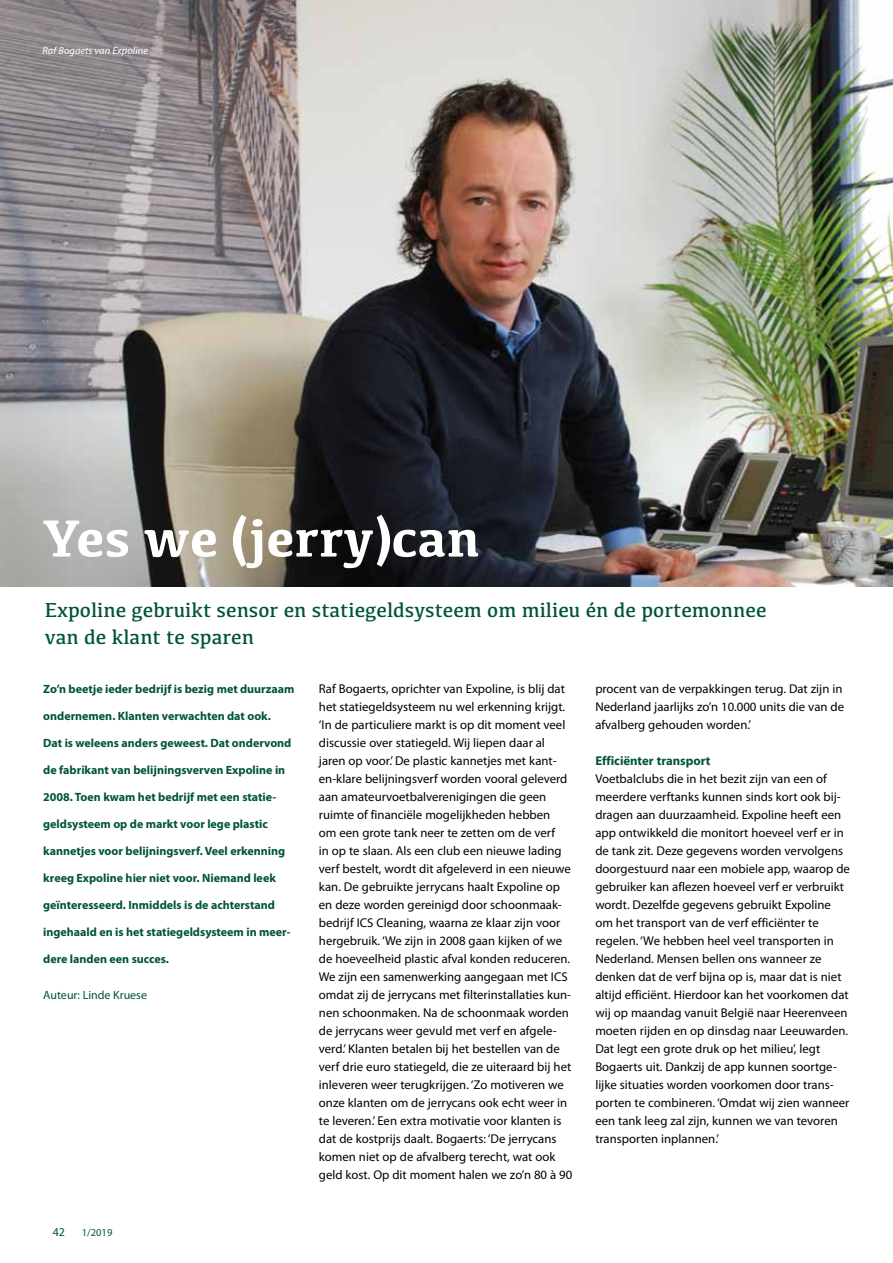
<style>
.page{position:relative;width:893px;height:1263px;background:#fff}
.page>*{position:absolute;margin:0;border:0;box-sizing:border-box;transform-origin:0 0}
.t1{font:700 54px "Kefa";color:#fff}
.t2{font:21px/27px "Kefa";color:#00533d}
.t3{font:12.75px/18px "Myriad Pro";color:#000}
.t4{font:700 12.75px "Myriad Pro";color:#00533d}
.t5{font:700 12px "Myriad Pro";color:#00533d}
.t6{font:12px "Myriad Pro";color:#00533d}
.t7{font:italic 10.5px "Myriad Pro";color:#fff}
.t8{font:10.5px "Myriad Pro";color:#00533d}
</style>
<div class="page">
<img style="left:0;top:0;width:893px;height:586px">
<p class="t7" style="left:43px;top:44px;width:107px">Raf Bogaets van Expoline</p>
<h1 class="t1" style="left:43px;top:502px;width:439px">Yes we (jerry)can</h1>
<h2 class="t2" style="left:45px;top:596px;width:723px">Expoline gebruikt sensor en statiegeldsysteem om milieu én de portemonnee van de klant te sparen</h2>
<p class="t5" style="left:43px;top:681px;width:253px">Zo’n beetje ieder bedrijf is bezig met duurzaam</p>
<p class="t5" style="left:43px;top:708px;width:229px">ondernemen. Klanten verwachten dat ook.</p>
<p class="t5" style="left:43px;top:735px;width:250px">Dat is weleens anders geweest. Dat ondervond</p>
<p class="t5" style="left:43px;top:762px;width:244px">de fabrikant van belijningsverven Expoline in</p>
<p class="t5" style="left:43px;top:789px;width:235px">2008. Toen kwam het bedrijf met een statie-</p>
<p class="t5" style="left:43px;top:816px;width:226px">geldsysteem op de markt voor lege plastic</p>
<p class="t5" style="left:43px;top:843px;width:244px">kannetjes voor belijningsverf. Veel erkenning</p>
<p class="t5" style="left:43px;top:870px;width:234px">kreeg Expoline hier niet voor. Niemand leek</p>
<p class="t5" style="left:43px;top:897px;width:233px">geïnteresseerd. Inmiddels is de achterstand</p>
<p class="t5" style="left:43px;top:924px;width:249px">ingehaald en is het statiegeldsysteem in meer-</p>
<p class="t5" style="left:43px;top:951px;width:127px">dere landen een succes.</p>
<p class="t6" style="left:43px;top:988px;width:105px">Auteur: Linde Kruese</p>
<p class="t3" style="left:319px;top:680px;width:255px">Raf Bogaerts, oprichter van Expoline, is blij dat het statiegeldsysteem nu wel erkenning krijgt. ‘In de particuliere markt is op dit moment veel discussie over statiegeld. Wij liepen daar al jaren op voor.’ De plastic kannetjes met kant&shy;en-klare belijningsverf worden vooral geleverd aan amateurvoetbalverenigingen die geen ruimte of financiële mogelijkheden hebben<br>om een grote tank neer te zetten om de verf<br>in op te slaan. Als een club een nieuwe lading verf bestelt, wordt dit afgeleverd in een nieuwe kan. De gebruikte jerrycans haalt Expoline op en deze worden gereinigd door schoonmaak&shy;bedrijf ICS Cleaning, waarna ze klaar zijn voor hergebruik. ‘We zijn in 2008 gaan kijken of we de hoeveelheid plastic afval konden reduceren.<br>We zijn een samenwerking aangegaan met ICS omdat zij de jerrycans met filterinstallaties kun&shy;nen schoonmaken. Na de schoonmaak worden de jerrycans weer gevuld met verf en afgele&shy;verd.’ Klanten betalen bij het bestellen van de verf drie euro statiegeld, die ze uiteraard bij het inleveren weer terugkrijgen. ‘Zo motiveren we onze klanten om de jerrycans ook echt weer in te leveren.’ Een extra motivatie voor klanten is dat de kostprijs daalt. Bogaerts: ‘De jerrycans komen niet op de afvalberg terecht, wat ook geld kost. Op dit moment halen we zo’n 80 à 90</p>
<p class="t3" style="left:595px;top:680px;width:250px">procent van de verpakkingen terug. Dat zijn in<br>Nederland jaarlijks zo’n 10.000 units die van de afvalberg gehouden worden.’</p>
<p class="t4" style="left:595px;top:752px;width:117px">Efficiënter transport</p>
<p class="t3" style="left:595px;top:770px;width:256px">Voetbalclubs die in het bezit zijn van een of meerdere verftanks kunnen sinds kort ook bij&shy;dragen aan duurzaamheid. Expoline heeft een app ontwikkeld die monitort hoeveel verf er in de tank zit. Deze gegevens worden vervolgens doorgestuurd naar een mobiele app, waarop de gebruiker kan aflezen hoeveel verf er verbruikt wordt. Dezelfde gegevens gebruikt Expoline om het transport van de verf efficiënter te regelen. ‘We hebben heel veel transporten in Nederland. Mensen bellen ons wanneer ze denken dat de verf bijna op is, maar dat is niet altijd efficiënt. Hierdoor kan het voorkomen dat wij op maandag vanuit België naar Heerenveen moeten rijden en op dinsdag naar Leeuwarden.<br>Dat legt een grote druk op het milieu’, legt Bogaerts uit. Dankzij de app kunnen soortge&shy;lijke situaties worden voorkomen door trans&shy;porten te combineren. ‘Omdat wij zien wanneer een tank leeg zal zijn, kunnen we van tevoren transporten inplannen.’</p>
<p class="t6" style="left:53px;top:1224px;width:14px">42</p>
<p class="t8" style="left:82px;top:1226px;width:32px">1/2019</p>
</div>
